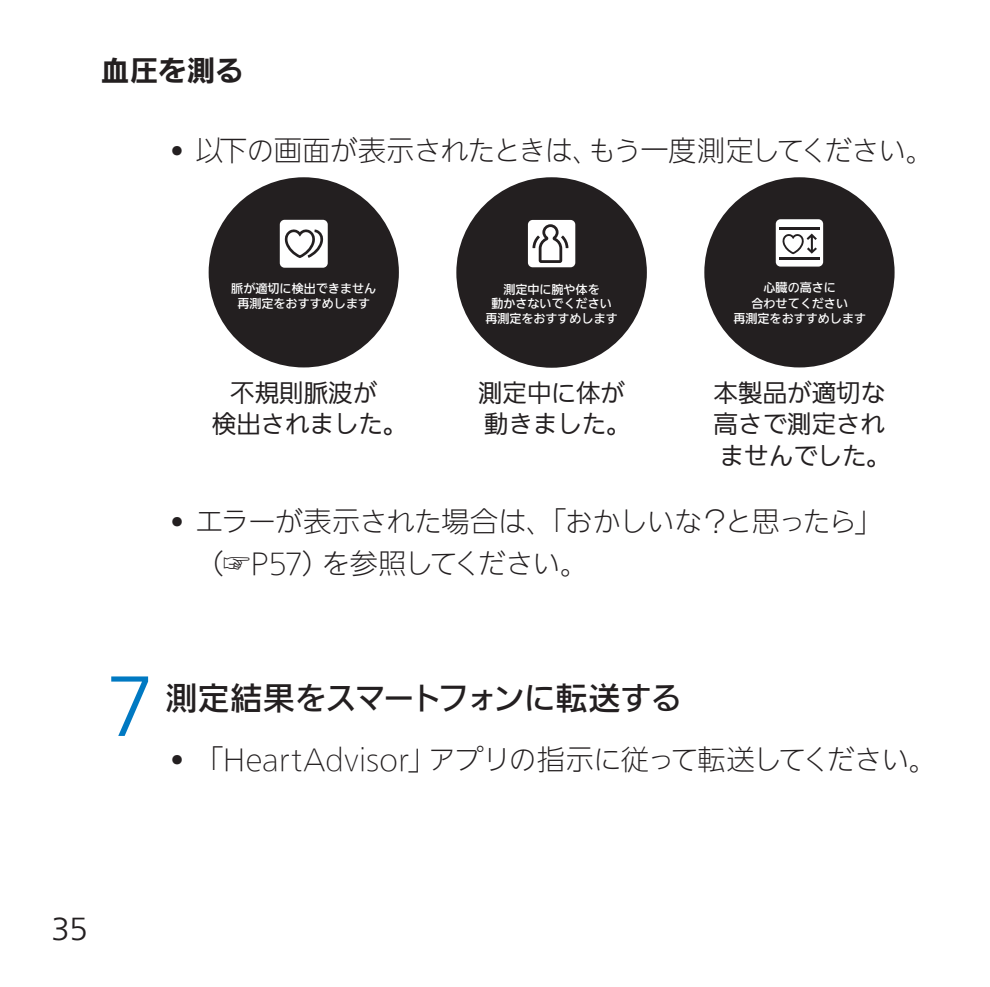
<style>
.page{position:relative;width:990px;height:987px;background:#fff}
.page>*{position:absolute;margin:0;border:0;box-sizing:border-box;transform-origin:0 0}
.t1{font:100 73.5px "Iwa UD Go Dsp Pro";color:#0079c2}
.t2{font:500 31.5px "Iwa UD Go Hon Pro";letter-spacing:-.035em;color:#231f20}
.t3{font:300 28px/42px "Iwa UD Go Hon Pro";letter-spacing:-.02em;color:#231f20}
.t4{font:700 28px "Iwa UD Go Dsp Pro";letter-spacing:.025em;color:#231f20}
.t5{font:100 28px "Iwa UD Go Hon Pro";color:#231f20}
.t6{font:100 24.5px/31.5px "Iwa UD Go Hon Pro";color:#231f20}
.t7{font:500 11.9px/15px "Iwa UD Go Hon Pro";color:#fff;text-align:center}
</style>
<div class="page">
<div style="left:208px;top:177px;width:191px;height:190px;background:#231f20;border-radius:50%"></div>
<div style="left:280px;top:220px;width:47px;height:48px;background:#fff;border-radius:5px"></div>
<svg style="left:284px;top:229px;width:40px;height:29px"></svg>
<div style="left:704px;top:177px;width:190px;height:190px;background:#231f20;border-radius:50%"></div>
<div style="left:775px;top:219px;width:47px;height:47px;background:#fff;border-radius:5px"></div>
<hr style="left:779px;top:227px;width:40px;height:3px;background:#231f20">
<hr style="left:779px;top:257px;width:40px;height:2px;background:#231f20">
<svg style="left:782px;top:233px;width:34px;height:21px"></svg>
<div style="left:456px;top:177px;width:190px;height:191px;background:#231f20;border-radius:50%"></div>
<div style="left:528px;top:220px;width:47px;height:47px;background:#fff;border-radius:5px"></div>
<svg style="left:532px;top:224px;width:36px;height:39px"></svg>
<p class="t4" style="left:101px;top:50px;width:144px">血圧を測る</p>
<p class="t3" style="left:166px;top:131px;width:769px">• 以下の画面が表示されたときは、もう一度測定してください。</p>
<p class="t7" style="left:231px;top:281px;width:146px">脈が適切に検出できません再測定をおすすめします</p>
<p class="t6" style="left:212px;top:378px;width:198px;text-align:center">不規則脈波が<br>検出されました。</p>
<p class="t7" style="left:485px;top:282px;width:134px">測定中に腕や体を<br>動かさないでください再測定をおすすめします</p>
<p class="t6" style="left:478px;top:378px;width:155px">測定中に体が動きました。</p>
<p class="t7" style="left:733px;top:280px;width:134px">心臓の高さに<br>合わせてください<br>再測定をおすすめします</p>
<p class="t6" style="left:713px;top:378px;width:179px">本製品が適切な高さで測定されませんでした。</p>
<p class="t3" style="left:195px;top:501px;width:688px;text-indent:-30px">• エラーが表示された場合は、「おかしいな？と思ったら」（☞P57）を参照してください。</p>
<h1 class="t1" style="left:106px;top:654px;width:50px">7</h1>
<p class="t2" style="left:166px;top:675px;width:517px">測定結果をスマートフォンに転送する</p>
<p class="t3" style="left:166px;top:739px;width:773px">• 「HeartAdvisor」アプリの指示に従って転送してください。</p>
<p class="t5" style="left:51px;top:909px;width:38px">35</p>
</div>
